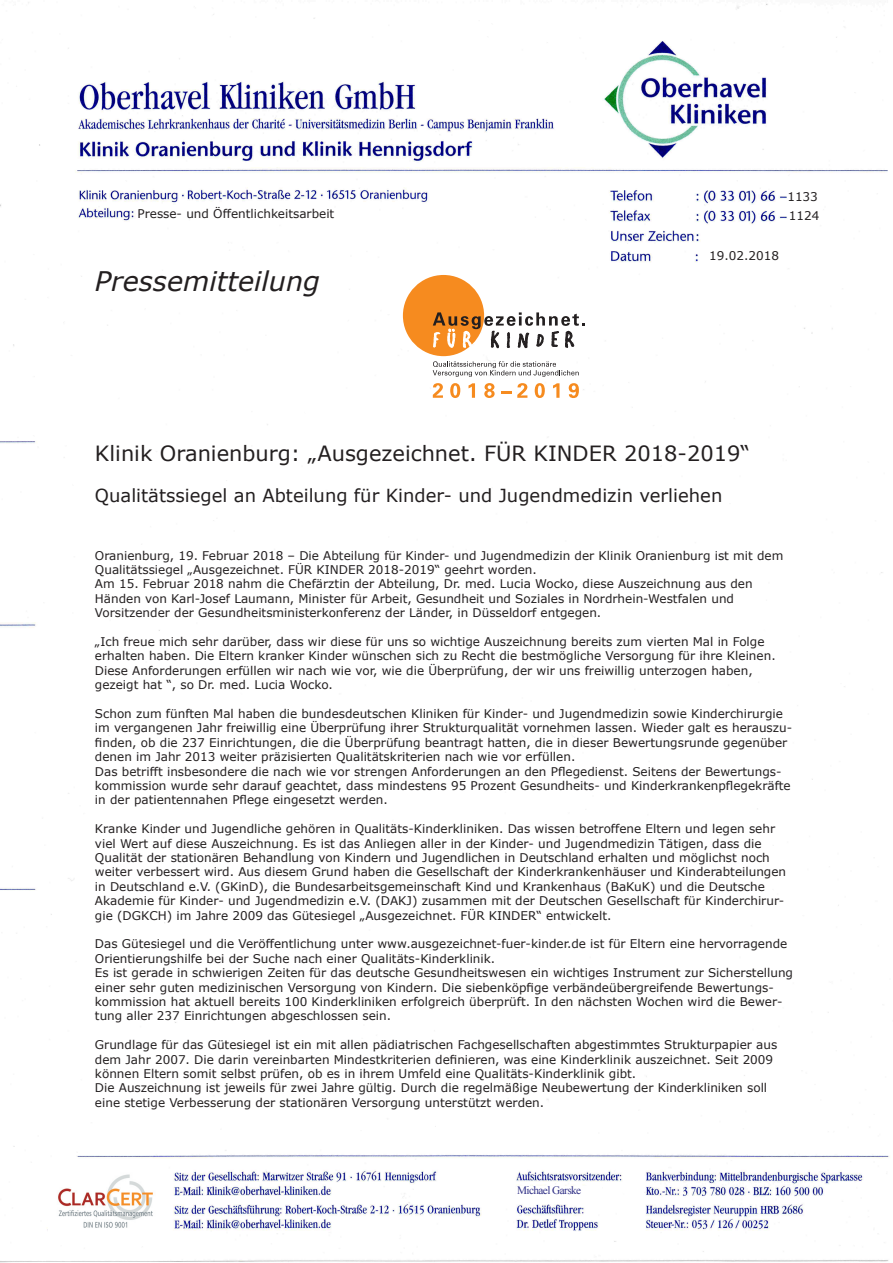
<style>
.page{position:relative;width:893px;height:1263px;background:#fff}
.page>*{position:absolute;margin:0;border:0;box-sizing:border-box;transform-origin:0 0}
.t1{font:italic 27px "Verdana";color:#231f20}
.t2{font:21px "Verdana";color:#231f20}
.t3{font:18px "Verdana";color:#231f20}
.t4{font:12px/14.4px "Verdana";color:#231f20}
.t5{font:11.25px "Times New Roman";letter-spacing:-.05em;color:#303086}
</style>
<div class="page">
<img style="left:0;top:1px;width:889px;height:1262px">
<div style="left:403px;top:275px;width:81px;height:81px;background:#f68b1f;border-radius:50%"></div>
<svg style="left:433px;top:312px;width:152px;height:36px"></svg>
<svg style="left:433px;top:361px;width:146px;height:16px"></svg>
<svg style="left:433px;top:383px;width:10px;height:15px"></svg>
<svg style="left:450px;top:383px;width:10px;height:15px"></svg>
<svg style="left:468px;top:383px;width:7px;height:15px"></svg>
<svg style="left:484px;top:383px;width:11px;height:15px"></svg>
<svg style="left:501px;top:391px;width:10px;height:2px"></svg>
<svg style="left:517px;top:383px;width:10px;height:15px"></svg>
<svg style="left:535px;top:383px;width:10px;height:15px"></svg>
<svg style="left:553px;top:383px;width:6px;height:15px"></svg>
<svg style="left:569px;top:383px;width:10px;height:15px"></svg>
<div style="left:517px;top:1185px;width:85px;height:14px;background:#fff"></div>
<div style="left:48px;top:1164px;width:116px;height:81px;background:#fff"></div>
<img style="left:58px;top:1174px;width:95px;height:54px">
<p class="t4" style="left:137px;top:206px;width:198px">Presse- und Öffentlichkeitsarbeit</p>
<h1 class="t1" style="left:95px;top:264px;width:226px">Pressemitteilung</h1>
<p class="t4" style="left:787px;top:187px;width:33px;line-height:18.8px">1133<br>1124</p>
<p class="t4" style="left:709px;top:248px;width:71px">19.02.2018</p>
<h2 class="t2" style="left:95px;top:440px;width:657px">Klinik Oranienburg: „Ausgezeichnet. FÜR KINDER 2018-2019“</h2>
<h3 class="t3" style="left:95px;top:484px;width:629px">Qualitätssiegel an Abteilung für Kinder- und Jugendmedizin verliehen</h3>
<p class="t4" style="left:95px;top:548px;width:690px">Oranienburg, 19. Februar 2018 – Die Abteilung für Kinder- und Jugendmedizin der Klinik Oranienburg ist mit dem Qualitätssiegel „Ausgezeichnet. FÜR KINDER 2018-2019“ geehrt worden.<br>Am 15. Februar 2018 nahm die Chefärztin der Abteilung, Dr. med. Lucia Wocko, diese Auszeichnung aus den Händen von Karl-Josef Laumann, Minister für Arbeit, Gesundheit und Soziales in Nordrhein-Westfalen und Vorsitzender der Gesundheitsministerkonferenz der Länder, in Düsseldorf entgegen.</p>
<p class="t4" style="left:95px;top:634px;width:682px">„Ich freue mich sehr darüber, dass wir diese für uns so wichtige Auszeichnung bereits zum vierten Mal in Folge erhalten haben. Die Eltern kranker Kinder wünschen sich zu Recht die bestmögliche Versorgung für ihre Kleinen.<br>Diese Anforderungen erfüllen wir nach wie vor, wie die Überprüfung, der wir uns freiwillig unterzogen haben, gezeigt hat “, so Dr. med. Lucia Wocko.</p>
<p class="t4" style="left:95px;top:706px;width:699px">Schon zum fünften Mal haben die bundesdeutschen Kliniken für Kinder- und Jugendmedizin sowie Kinderchirurgie im vergangenen Jahr freiwillig eine Überprüfung ihrer Strukturqualität vornehmen lassen. Wieder galt es herauszu&shy;finden, ob die 237 Einrichtungen, die die Überprüfung beantragt hatten, die in dieser Bewertungsrunde gegenüber denen im Jahr 2013 weiter präzisierten Qualitätskriterien nach wie vor erfüllen.<br>Das betrifft insbesondere die nach wie vor strengen Anforderungen an den Pflegedienst. Seitens der Bewertungs&shy;kommission wurde sehr darauf geachtet, dass mindestens 95 Prozent Gesundheits- und Kinderkrankenpflegekräfte in der patientennahen Pflege eingesetzt werden.</p>
<p class="t4" style="left:95px;top:821px;width:693px">Kranke Kinder und Jugendliche gehören in Qualitäts-Kinderkliniken. Das wissen betroffene Eltern und legen sehr viel Wert auf diese Auszeichnung. Es ist das Anliegen aller in der Kinder- und Jugendmedizin Tätigen, dass die Qualität der stationären Behandlung von Kindern und Jugendlichen in Deutschland erhalten und möglichst noch weiter verbessert wird. Aus diesem Grund haben die Gesellschaft der Kinderkrankenhäuser und Kinderabteilungen in Deutschland e.V. (GKinD), die Bundesarbeitsgemeinschaft Kind und Krankenhaus (BaKuK) und die Deutsche Akademie für Kinder- und Jugendmedizin e.V. (DAKJ) zusammen mit der Deutschen Gesellschaft für Kinderchirur&shy;gie (DGKCH) im Jahre 2009 das Gütesiegel „Ausgezeichnet. FÜR KINDER“ entwickelt.</p>
<p class="t4" style="left:95px;top:936px;width:700px">Das Gütesiegel und die Veröffentlichung unter www.ausgezeichnet-fuer-kinder.de ist für Eltern eine hervorragende Orientierungshilfe bei der Suche nach einer Qualitäts-Kinderklinik.<br>Es ist gerade in schwierigen Zeiten für das deutsche Gesundheitswesen ein wichtiges Instrument zur Sicherstellung einer sehr guten medizinischen Versorgung von Kindern. Die siebenköpfige verbändeübergreifende Bewertungs&shy;kommission hat aktuell bereits 100 Kinderkliniken erfolgreich überprüft. In den nächsten Wochen wird die Bewer&shy;tung aller 237 Einrichtungen abgeschlossen sein.</p>
<p class="t4" style="left:95px;top:1037px;width:684px">Grundlage für das Gütesiegel ist ein mit allen pädiatrischen Fachgesellschaften abgestimmtes Strukturpapier aus dem Jahr 2007. Die darin vereinbarten Mindestkriterien definieren, was eine Kinderklinik auszeichnet. Seit 2009 können Eltern somit selbst prüfen, ob es in ihrem Umfeld eine Qualitäts-Kinderklinik gibt.<br>Die Auszeichnung ist jeweils für zwei Jahre gültig. Durch die regelmäßige Neubewertung der Kinderkliniken soll eine stetige Verbesserung der stationären Versorgung unterstützt werden.</p>
<p class="t5" style="left:517px;top:1183px;width:66px">Michael Garske</p>
</div>
